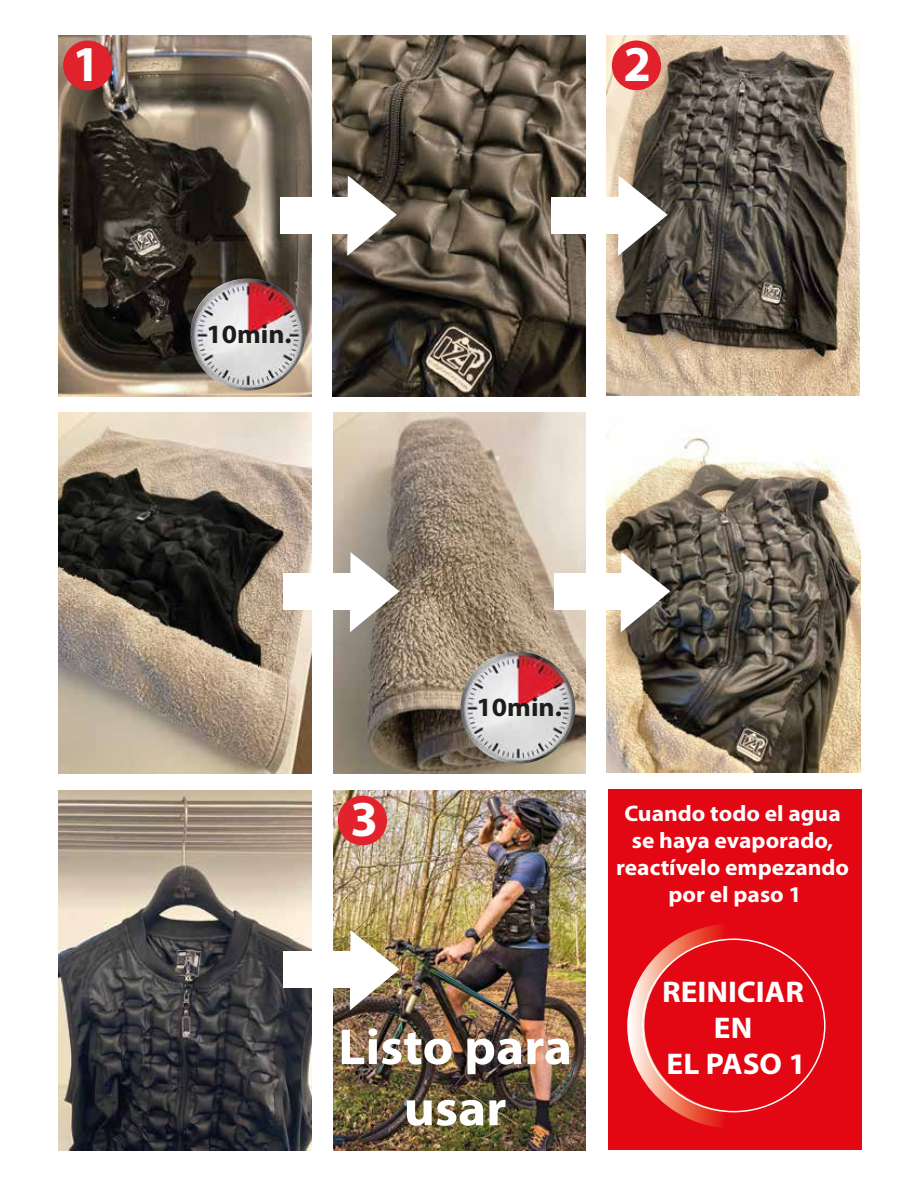
<style>
.page{position:relative;width:918px;height:1188px;background:#fff}
.page>*{position:absolute;margin:0;border:0;box-sizing:border-box;transform-origin:0 0}
.t1{font:700 57.3px "Myriad Pro";color:#fff;scale:1.05 1}
.t2{font:700 51px/61.2px "Myriad Pro";color:#fff;text-align:center;scale:1.05 1}
.t3{font:700 50.4px "Myriad Pro";color:#fff}
.t4{font:700 30px/36px "Myriad Pro";color:#fff;text-align:center;scale:1.05 1}
.t5{font:700 26.4px "Myriad Pro";color:#1d1d1b;scale:1.05 1}
.t6{font:700 22.5px/27px "Myriad Pro";color:#fff;text-align:center;scale:1.05 1}
</style>
<div class="page">
<div style="left:608px;top:789px;width:254px;height:360px;background:#e30613"></div>
<img style="left:333px;top:790px;width:253px;height:360px">
<img style="left:333px;top:35px;width:253px;height:361px">
<img style="left:58px;top:35px;width:254px;height:361px">
<img style="left:59px;top:413px;width:253px;height:360px">
<img style="left:607px;top:35px;width:253px;height:361px">
<img style="left:333px;top:413px;width:253px;height:360px">
<img style="left:606px;top:435px;width:254px;height:338px">
<img style="left:59px;top:790px;width:252px;height:360px">
<svg style="left:628px;top:926px;width:195px;height:200px"></svg>
<div style="left:338px;top:796px;width:49px;height:49px;background:#e2232d;border-radius:50%"></div>
<div style="left:612px;top:41px;width:49px;height:49px;background:#e1212c;border-radius:50%"></div>
<div style="left:63px;top:41px;width:49px;height:49px;background:#e1212c;border-radius:50%"></div>
<img style="left:190px;top:279px;width:115px;height:112px">
<img style="left:461px;top:652px;width:114px;height:112px">
<div style="left:644px;top:939px;width:181px;height:171px;background:#e30613;border-radius:50%"></div>
<div style="left:280px;top:197px;width:78px;height:36px;background:#fff"></div>
<svg style="left:347px;top:176px;width:50px;height:80px"></svg>
<div style="left:551px;top:197px;width:78px;height:36px;background:#fff"></div>
<svg style="left:618px;top:176px;width:50px;height:80px"></svg>
<div style="left:283px;top:573px;width:78px;height:37px;background:#fff"></div>
<svg style="left:350px;top:552px;width:49px;height:80px"></svg>
<div style="left:554px;top:573px;width:77px;height:37px;background:#fff"></div>
<svg style="left:621px;top:552px;width:49px;height:80px"></svg>
<div style="left:283px;top:951px;width:78px;height:37px;background:#fff"></div>
<img style="left:350px;top:930px;width:49px;height:80px">
<h3 class="t3" style="left:73px;top:31px;width:29px">1</h3>
<h3 class="t3" style="left:624px;top:31px;width:29px">2</h3>
<p class="t5" style="left:206px;top:317px;width:83px">10min.</p>
<h3 class="t3" style="left:350px;top:786px;width:29px">3</h3>
<p class="t5" style="left:477px;top:690px;width:83px">10min.</p>
<h2 class="t2" style="left:338px;top:1015px;width:224px">Listo para usar</h2>
<p class="t6" style="left:616px;top:799px;width:224px">Cuando todo el agua se haya evaporado, reactívelo empezando por el paso 1</p>
<h3 class="t4" style="left:662px;top:973px;width:138px">REINICIAR<br>EN<br>EL PASO 1</h3>
<h1 class="t1" style="left:715px;top:1032px;width:33px">1</h1>
</div>
